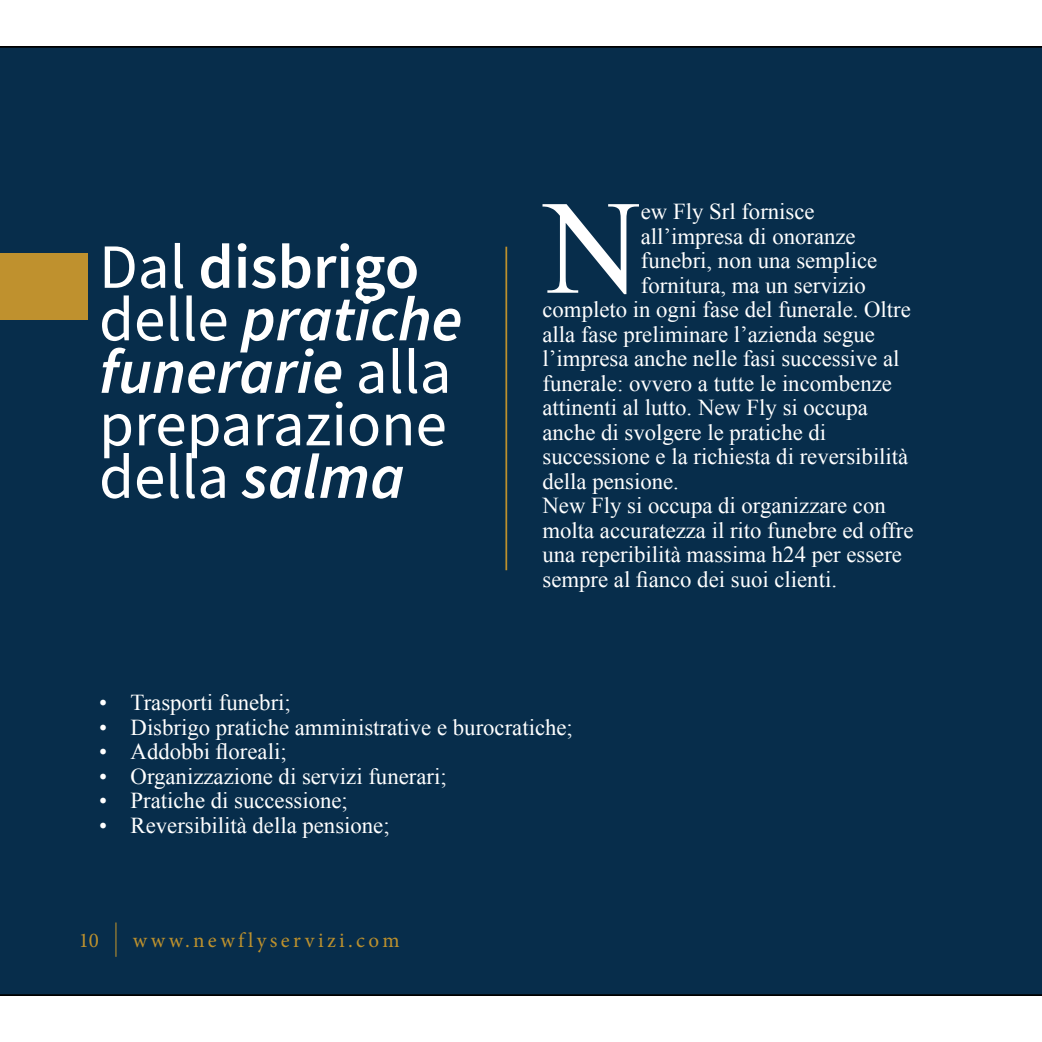
<style>
.page{position:relative;width:1042px;height:1042px;background:#fff}
.page>*{position:absolute;margin:0;border:0;box-sizing:border-box;transform-origin:0 0}
.Paragraf_with_DROP_C{font:133.7px "Times New Roman";color:#fff}
.Title_Page{font:63px/52.5px "Source Sans Pro";color:#fff}
.Title_Page-2{font:600 63px "Source Sans Pro";color:#fff}
.Paragraf_with_DROP_C-2{font:22.75px/24.5px "Times New Roman";color:#fff}
.Name_Product_WHITE{font:22.75px "Times New Roman";color:#fff}
.t1{font:21px "Minion Pro";letter-spacing:.16em;color:#bd912d}
.s1{font-weight:400}
.s2{font-weight:600;font-style:italic}
</style>
<div class="page">
<div style="left:0;top:47px;width:1042px;height:948px;background:#072d4b"></div>
<div style="left:0;top:253px;width:88px;height:66px;background:#bf912e"></div>
<hr style="left:505px;top:247px;width:2px;height:323px;background:#bd902d">
<hr style="left:115px;top:923px;width:1px;height:33px;background:#bd912d">
<p class="Title_Page-2" style="left:99px;top:225px;width:322px"><span class="s1">Dal</span> disbrigo</p>
<p class="Title_Page" style="left:99px;top:295px;width:365px">delle <span class="s2">pratiche funerarie</span> alla preparazione</p>
<p class="Title_Page" style="left:99px;top:453px;width:307px">della <span class="s2">salma</span></p>
<p class="Paragraf_with_DROP_C" style="left:544px;top:158px;width:98px">N</p>
<p class="Paragraf_with_DROP_C-2" style="left:641px;top:199px;width:175px">ew Fly Srl fornisce</p>
<p class="Paragraf_with_DROP_C-2" style="left:641px;top:223px;width:216px">all’impresa di onoranze</p>
<p class="Paragraf_with_DROP_C-2" style="left:641px;top:248px;width:238px">funebri, non una semplice</p>
<p class="Paragraf_with_DROP_C-2" style="left:641px;top:272px;width:226px">fornitura, ma un servizio</p>
<p class="Paragraf_with_DROP_C-2" style="left:542px;top:297px;width:370px">completo in ogni fase del funerale. Oltre</p>
<p class="Paragraf_with_DROP_C-2" style="left:542px;top:321px;width:334px">alla fase preliminare l’azienda segue</p>
<p class="Paragraf_with_DROP_C-2" style="left:542px;top:346px;width:358px">l’impresa anche nelle fasi successive al</p>
<p class="Paragraf_with_DROP_C-2" style="left:542px;top:370px;width:351px">funerale: ovvero a tutte le incombenze</p>
<p class="Paragraf_with_DROP_C-2" style="left:542px;top:395px;width:327px">attinenti al lutto. New Fly si occupa</p>
<p class="Paragraf_with_DROP_C-2" style="left:542px;top:419px;width:285px">anche di svolgere le pratiche di</p>
<p class="Paragraf_with_DROP_C-2" style="left:542px;top:444px;width:367px">successione e la richiesta di reversibilità</p>
<p class="Paragraf_with_DROP_C-2" style="left:542px;top:468px;width:138px">della pensione.</p>
<p class="Paragraf_with_DROP_C-2" style="left:542px;top:493px;width:372px">New Fly si occupa di organizzare con molta accuratezza il rito funebre ed offre una reperibilità massima h24 per essere sempre al fianco dei suoi clienti.</p>
<p class="Name_Product_WHITE" style="left:99px;top:687px;width:193px">• Trasporti funebri;</p>
<p class="Name_Product_WHITE" style="left:99px;top:712px;width:475px">• Disbrigo pratiche amministrative e burocratiche;</p>
<p class="Name_Product_WHITE" style="left:99px;top:736px;width:189px">• Addobbi floreali;</p>
<p class="Name_Product_WHITE" style="left:99px;top:761px;width:349px">• Organizzazione di servizi funerari;</p>
<p class="Name_Product_WHITE" style="left:99px;top:785px;width:250px">• Pratiche di successione;</p>
<p class="Name_Product_WHITE" style="left:99px;top:810px;width:292px">• Reversibilità della pensione;</p>
<p class="t1" style="left:79px;top:926px;width:22px">10</p>
<p class="t1" style="left:133px;top:926px;width:268px">www.newflyservizi.com</p>
</div>
